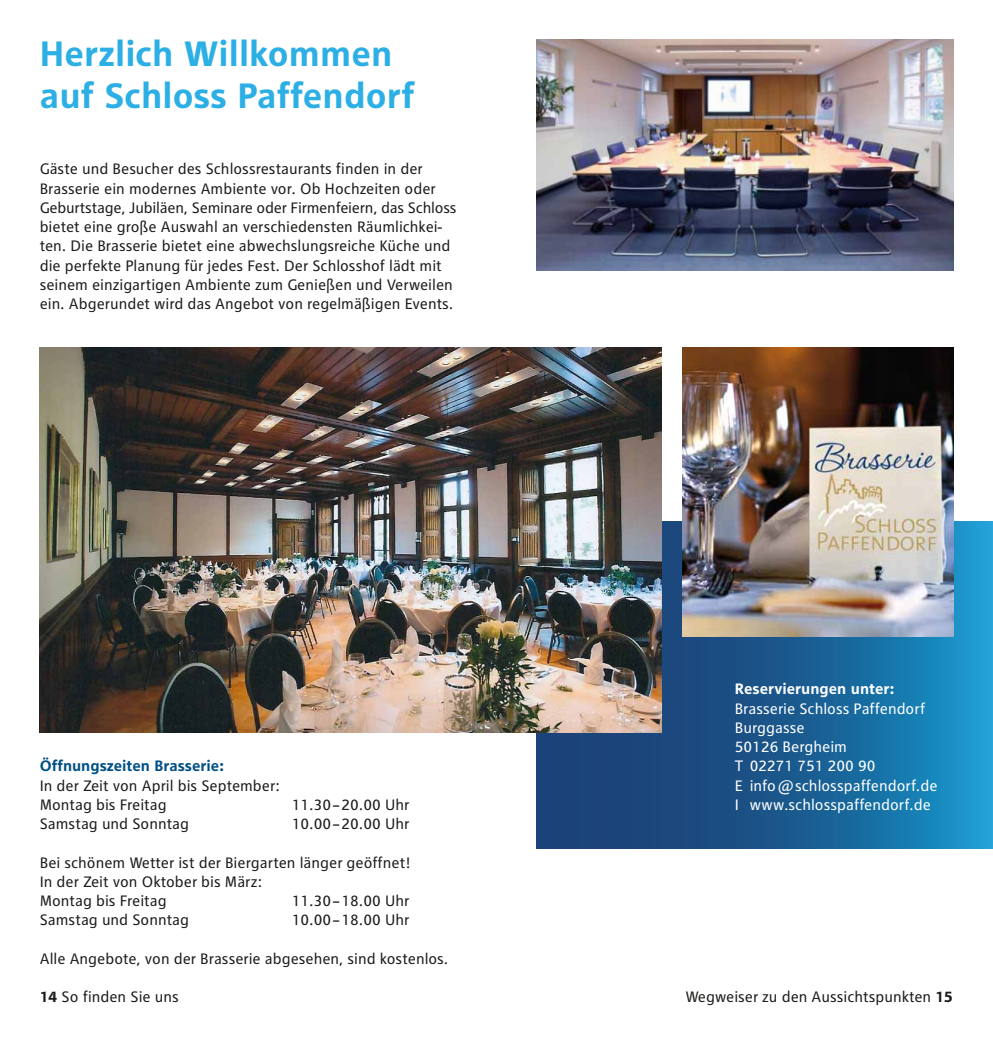
<style>
.page{position:relative;width:993px;height:1042px;background:#fff}
.page>*{position:absolute;margin:0;border:0;box-sizing:border-box;transform-origin:0 0}
.t1{font:700 36.75px/42px "RWE Text Big";letter-spacing:.005em;color:#2cafe5}
.t2{font:15.75px/19.2px "RWE Text";color:#1d1d1b}
.t3{font:15.75px/19.2px "RWE Text";color:#fff}
.t4{font:700 15.75px "RWE Text";color:#005086}
.t5{font:700 15.75px "RWE Text";color:#fff}
.s1{font-weight:700}
</style>
<div class="page">
<svg style="left:536px;top:521px;width:456px;height:327px;background:#1b6499"></svg>
<img style="left:40px;top:348px;width:621px;height:385px">
<img style="left:536px;top:40px;width:416px;height:231px">
<img style="left:682px;top:348px;width:270px;height:288px">
<h1 class="t1" style="left:40px;top:37px;width:376px">Herzlich Willkommen auf Schloss Paffendorf</h1>
<p class="t2" style="left:40px;top:161px;width:418px">Gäste und Besucher des Schlossrestaurants finden in der Brasserie ein modernes Ambiente vor. Ob Hochzeiten oder Geburtstage, Jubiläen, Seminare oder Firmenfeiern, das Schloss bietet eine große Auswahl an verschiedensten Räumlichkei&shy;ten. Die Brasserie bietet eine abwechslungsreiche Küche und die perfekte Planung für jedes Fest. Der Schlosshof lädt mit seinem einzigartigen Ambiente zum Genießen und Verweilen ein. Abgerundet wird das Angebot von regelmäßigen Events.</p>
<p class="t4" style="left:40px;top:760px;width:185px">Öffnungszeiten Brasserie:</p>
<p class="t2" style="left:40px;top:777px;width:241px">In der Zeit von April bis September:<br>Montag bis Freitag</p>
<p class="t2" style="left:292px;top:796px;width:119px">11.30 – 20.00 Uhr</p>
<p class="t2" style="left:40px;top:816px;width:151px">Samstag und Sonntag</p>
<p class="t2" style="left:292px;top:816px;width:119px">10.00 – 20.00 Uhr</p>
<p class="t2" style="left:40px;top:854px;width:372px">Bei schönem Wetter ist der Biergarten länger geöffnet!<br>In der Zeit von Oktober bis März:<br>Montag bis Freitag</p>
<p class="t2" style="left:292px;top:893px;width:119px">11.30 – 18.00 Uhr</p>
<p class="t2" style="left:40px;top:912px;width:151px">Samstag und Sonntag</p>
<p class="t2" style="left:292px;top:912px;width:119px">10.00 – 18.00 Uhr</p>
<p class="t2" style="left:40px;top:950px;width:410px">Alle Angebote, von der Brasserie abgesehen, sind kostenlos.</p>
<p class="t5" style="left:734px;top:683px;width:161px">Reservierungen unter:</p>
<p class="t3" style="left:734px;top:700px;width:204px">Brasserie Schloss Paffendorf<br>Burggasse<br>50126 Bergheim<br>T 02271 751 200 90<br>E info@schlosspaffendorf.de<br>I www.schlosspaffendorf.de</p>
<p class="t2" style="left:40px;top:989px;width:140px"><span class="s1">14</span> So finden Sie uns</p>
<p class="t2" style="left:685px;top:989px;width:269px">Wegweiser zu den Aussichtspunkten <span class="s1">15</span></p>
</div>
